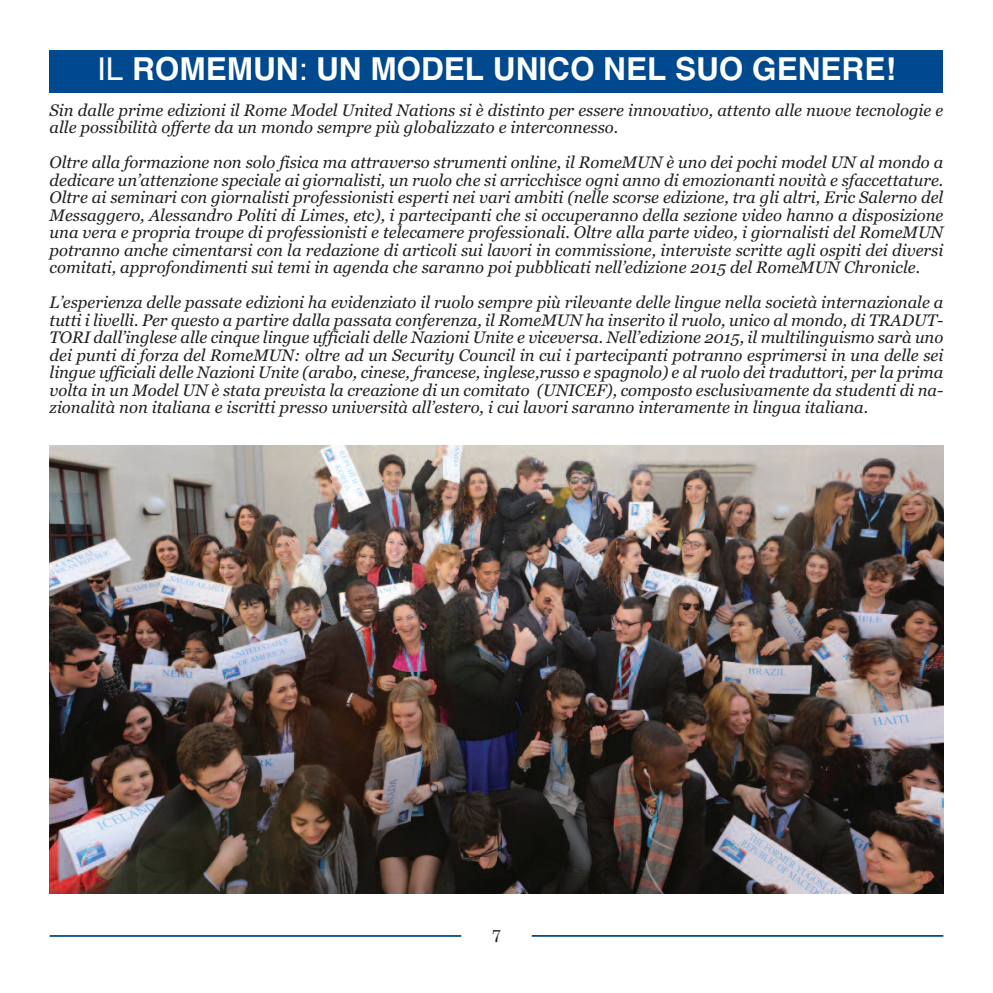
<style>
.page{position:relative;width:993px;height:993px;background:#fff}
.page>*{position:absolute;margin:0;border:0;box-sizing:border-box;transform-origin:0 0}
.t1{font:700 31.5px "Helvetica";color:#fff}
.t2{font:17.5px "Century";color:#231f20}
.t3{font:italic 16.62px/17.5px "Georgia";color:#231f20;text-align:justify}
.s1{font-weight:400}
</style>
<div class="page">
<hr style="left:50px;top:934px;width:411px;height:2px;background:#01498e">
<hr style="left:531px;top:934px;width:412px;height:2px;background:#01498e">
<div style="left:50px;top:50px;width:893px;height:42px;background:#01498e"></div>
<img style="left:50px;top:445px;width:893px;height:448px">
<h1 class="t1" style="left:97px;top:51px;width:800px"><span class="s1">IL</span> ROMEMUN<span class="s1">:</span> UN MODEL UNICO NEL SUO GENERE!</h1>
<p class="t3" style="left:50px;top:101px;width:894px">Sin dalle prime edizioni il Rome Model United Nations si è distinto per essere innovativo, attento alle nuove tecnologie e alle possibilità offerte da un mondo sempre più globalizzato e interconnesso.</p>
<p class="t3" style="left:50px;top:153px;width:894px">Oltre alla formazione non solo fisica ma attraverso strumenti online, il RomeMUN è uno dei pochi model UN al mondo a dedicare un’attenzione speciale ai giornalisti, un ruolo che si arricchisce ogni anno di emozionanti novità e sfaccettature.<br>Oltre ai seminari con giornalisti professionisti esperti nei vari ambiti (nelle scorse edizione, tra gli altri, Eric Salerno del Messaggero, Alessandro Politi di Limes, etc), i partecipanti che si occuperanno della sezione video hanno a disposizione una vera e propria troupe di professionisti e telecamere professionali. Oltre alla parte video, i giornalisti del RomeMUN potranno anche cimentarsi con la redazione di articoli sui lavori in commissione, interviste scritte agli ospiti dei diversi comitati, approfondimenti sui temi in agenda che saranno poi pubblicati nell’edizione 2015 del RomeMUN Chronicle.</p>
<p class="t3" style="left:50px;top:293px;width:894px">L’esperienza delle passate edizioni ha evidenziato il ruolo sempre più rilevante delle lingue nella società internazionale a tutti i livelli. Per questo a partire dalla passata conferenza, il RomeMUN ha inserito il ruolo, unico al mondo, di TRADUT-TORI dall’inglese alle cinque lingue ufficiali delle Nazioni Unite e viceversa. Nell’edizione 2015, il multilinguismo sarà uno dei punti di forza del RomeMUN: oltre ad un Security Council in cui i partecipanti potranno esprimersi in una delle sei lingue ufficiali delle Nazioni Unite (arabo, cinese, francese, inglese,russo e spagnolo) e al ruolo dei traduttori, per la prima volta in un Model UN è stata prevista la creazione di un comitato (UNICEF), composto esclusivamente da studenti di na&shy;zionalità non italiana e iscritti presso università all’estero, i cui lavori saranno interamente in lingua italiana.</p>
<p class="t2" style="left:491px;top:925px;width:11px">7</p>
</div>
